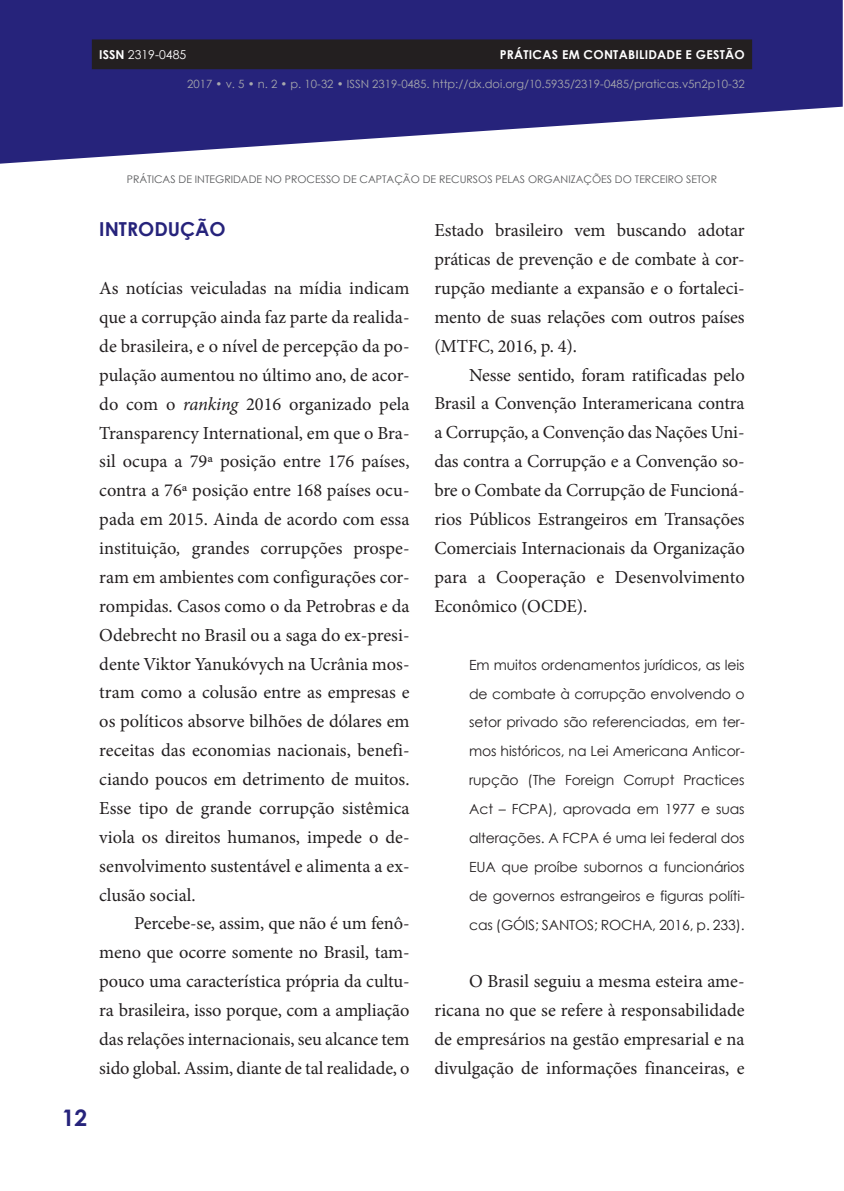
<style>
.page{position:relative;width:844px;height:1191px;background:#fff}
.page>*{position:absolute;margin:0;border:0;box-sizing:border-box;transform-origin:0 0}
.t1{font:700 22.75px "Century Gothic";color:#26237b}
.t2{font:700 19.25px "Century Gothic";color:#26237b}
.t3{font:18.38px/28.9px "Minion Pro";letter-spacing:-.005em;color:#231f20;text-align:justify}
.t4{font:14px/28.9px "Century Gothic";letter-spacing:-.01em;color:#231f20;text-align:justify}
.t5{font:700 12.25px "Century Gothic";letter-spacing:.02em;color:#fff}
.t6{font:12.25px "Century Gothic";color:#fff}
.t7{font:11.38px "Century Gothic";color:#a8a9ad}
.t8{font:10.5px "Century Gothic";color:#57585a}
.s1{font-weight:700}
.s2{font-style:italic}
</style>
<div class="page">
<svg style="left:0;top:0;width:842px;height:164px;fill:#26237b"></svg>
<div style="left:92px;top:39px;width:660px;height:30px;background:#231f20"></div>
<p class="t6" style="left:99px;top:46px;width:88px"><span class="s1">ISSN</span> 2319-0485</p>
<p class="t5" style="left:499px;top:45px;width:246px">PRÁTICAS EM CONTABILIDADE E GESTÃO</p>
<p class="t7" style="left:187px;top:76px;width:558px">2017 • v. 5 • n. 2 • p. 10-32 • ISSN 2319-0485. http://dx.doi.org/10.5935/2319-0485/praticas.v5n2p10-32</p>
<p class="t8" style="left:127px;top:172px;width:591px">PRÁTICAS DE INTEGRIDADE NO PROCESSO DE CAPTAÇÃO DE RECURSOS PELAS ORGANIZAÇÕES DO TERCEIRO SETOR</p>
<p class="t2" style="left:99px;top:215px;width:128px">INTRODUÇÃO</p>
<p class="t1" style="left:62px;top:1100px;width:27px">12</p>
<p class="t3" style="left:99px;top:274px;width:312px">As notícias veiculadas na mídia indicam que a corrupção ainda faz parte da realida&shy;de brasileira, e o nível de percepção da po&shy;pulação aumentou no último ano, de acor&shy;do com o <span class="s2">ranking</span> 2016 organizado pela Transparency International, em que o Bra&shy;sil ocupa a 79ª posição entre 176 países, contra a 76ª posição entre 168 países ocu&shy;pada em 2015. Ainda de acordo com essa instituição<span class="s2">,</span> grandes corrupções prospe&shy;ram em ambientes com configurações cor&shy;rompidas. Casos como o da Petrobras e da Odebrecht no Brasil ou a saga do ex-presi&shy;dente Viktor Yanukóvych na Ucrânia mos&shy;tram como a colusão entre as empresas e os políticos absorve bilhões de dólares em receitas das economias nacionais, benefi&shy;ciando poucos em detrimento de muitos.<br>Esse tipo de grande corrupção sistêmica viola os direitos humanos, impede o de&shy;senvolvimento sustentável e alimenta a ex&shy;clusão social.</p>
<p class="t3" style="left:99px;top:909px;width:312px;text-indent:35px">Percebe-se, assim, que não é um fenô&shy;meno que ocorre somente no Brasil, tam&shy;pouco uma característica própria da cultu&shy;ra brasileira, isso porque, com a ampliação das relações internacionais, seu alcance tem sido global. Assim, diante de tal realidade, o</p>
<p class="t3" style="left:434px;top:216px;width:312px">Estado brasileiro vem buscando adotar práticas de prevenção e de combate à cor&shy;rupção mediante a expansão e o fortaleci&shy;mento de suas relações com outros países (MTFC, 2016, p. 4).</p>
<p class="t3" style="left:434px;top:360px;width:312px;text-indent:35px">Nesse sentido, foram ratificadas pelo Brasil a Convenção Interamericana contra a Corrupção, a Convenção das Nações Uni&shy;das contra a Corrupção e a Convenção so&shy;bre o Combate da Corrupção de Funcioná&shy;rios Públicos Estrangeiros em Transações Comerciais Internacionais da Organização para a Cooperação e Desenvolvimento Econômico (OCDE).</p>
<p class="t4" style="left:469px;top:650px;width:277px">Em muitos ordenamentos jurídicos, as leis de combate à corrupção envolvendo o setor privado são referenciadas, em ter&shy;mos históricos, na Lei Americana Anticor&shy;rupção (The Foreign Corrupt Practices Act – FCPA), aprovada em 1977 e suas alterações. A FCPA é uma lei federal dos EUA que proíbe subornos a funcionários de governos estrangeiros e figuras políti&shy;cas (GÓIS; SANTOS; ROCHA, 2016, p. 233).</p>
<p class="t3" style="left:434px;top:967px;width:312px;text-indent:35px">O Brasil seguiu a mesma esteira ame&shy;ricana no que se refere à responsabilidade de empresários na gestão empresarial e na divulgação de informações financeiras, e</p>
</div>
